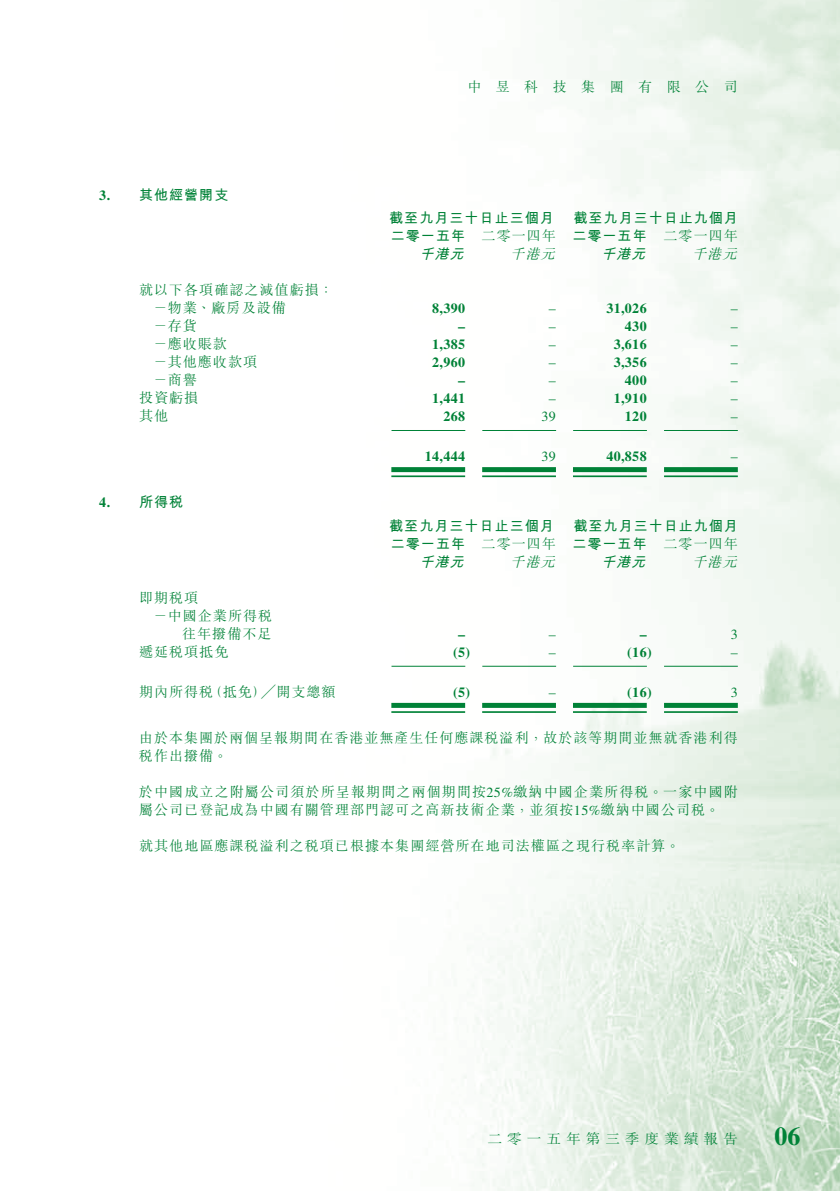
<style>
.page{position:relative;width:840px;height:1191px;background:#fff}
.page>*{position:absolute;margin:0;border:0;box-sizing:border-box;transform-origin:0 0}
.t1{font:700 26px "Times LT Std";color:#008237}
.t2{font:300 14px/18px "M Sung HK";letter-spacing:.075em;color:#008237}
.t3{font:700 14px "Times LT Std";letter-spacing:.025em;color:#008237}
.t4{font:700 14px "M Hei HK";letter-spacing:.075em;color:#008237}
.t5{font:14px "Times LT Std";color:#008237}
.t6{font:300 14px "M Sung HK";letter-spacing:.335em;color:#008237;scale:1.05 1}
.t7{font:italic 300 14px "M Sung HK";color:#008237}
.t8{font:italic 700 14px "M Hei HK";color:#008237}
.t9{font:300 14px "M Sung HK";letter-spacing:1.035em;color:#008237}
.s1{font-family:"Times LT Std";font-weight:400}
</style>
<div class="page">
<img style="left:391px;top:0;width:448px;height:1191px">
<hr style="left:391px;top:430px;width:74px;height:1px;background:#008237">
<hr style="left:482px;top:430px;width:73px;height:1px;background:#008237">
<hr style="left:572px;top:430px;width:74px;height:1px;background:#008237">
<hr style="left:663px;top:430px;width:74px;height:1px;background:#008237">
<div style="left:391px;top:467px;width:74px;height:5px;background:#008237"></div>
<hr style="left:391px;top:475px;width:74px;height:2px;background:#008237">
<div style="left:482px;top:467px;width:73px;height:5px;background:#008237"></div>
<hr style="left:482px;top:475px;width:73px;height:2px;background:#008237">
<div style="left:572px;top:467px;width:74px;height:5px;background:#008237"></div>
<hr style="left:572px;top:475px;width:74px;height:2px;background:#008237">
<div style="left:663px;top:467px;width:74px;height:5px;background:#008237"></div>
<hr style="left:663px;top:475px;width:74px;height:2px;background:#008237">
<hr style="left:391px;top:666px;width:74px;height:1px;background:#008237">
<hr style="left:482px;top:666px;width:73px;height:1px;background:#008237">
<hr style="left:572px;top:666px;width:74px;height:1px;background:#008237">
<hr style="left:663px;top:666px;width:74px;height:1px;background:#008237">
<div style="left:391px;top:703px;width:74px;height:5px;background:#008237"></div>
<hr style="left:391px;top:711px;width:74px;height:2px;background:#008237">
<div style="left:482px;top:703px;width:73px;height:5px;background:#008237"></div>
<hr style="left:482px;top:711px;width:73px;height:2px;background:#008237">
<div style="left:572px;top:703px;width:74px;height:5px;background:#008237"></div>
<hr style="left:572px;top:711px;width:74px;height:2px;background:#008237">
<div style="left:663px;top:703px;width:74px;height:5px;background:#008237"></div>
<hr style="left:663px;top:711px;width:74px;height:2px;background:#008237">
<p class="t9" style="left:467px;top:77px;width:272px">中昱科技集團有限公司</p>
<p class="t3" style="left:99px;top:186px;width:12px">3.</p>
<p class="t3" style="left:99px;top:494px;width:12px">4.</p>
<p class="t4" style="left:139px;top:184px;width:91px">其他經營開支</p>
<p class="t2" style="left:139px;top:280px;width:195px">就以下各項確認之減值虧損：</p>
<p class="t2" style="left:153px;top:298px;width:134px">－物業、廠房及設備</p>
<p class="t2" style="left:153px;top:316px;width:45px">－存貨</p>
<p class="t2" style="left:153px;top:334px;width:75px">－應收賬款</p>
<p class="t2" style="left:153px;top:352px;width:105px">－其他應收款項</p>
<p class="t2" style="left:153px;top:371px;width:45px">－商譽</p>
<p class="t2" style="left:139px;top:389px;width:61px">投資虧損</p>
<p class="t2" style="left:139px;top:407px;width:31px">其他</p>
<p class="t4" style="left:139px;top:492px;width:46px">所得稅</p>
<p class="t2" style="left:153px;top:588px;width:120px;text-indent:-14px">即期稅項<br>－中國企業所得稅</p>
<p class="t2" style="left:182px;top:624px;width:91px">往年撥備不足</p>
<p class="t2" style="left:139px;top:642px;width:91px">遞延稅項抵免</p>
<p class="t4" style="left:389px;top:208px;width:166px">截至九月三十日止三個月</p>
<p class="t4" style="left:573px;top:208px;width:166px">截至九月三十日止九個月</p>
<p class="t4" style="left:390px;top:226px;width:76px">二零一五年</p>
<p class="t2" style="left:481px;top:226px;width:76px">二零一四年</p>
<p class="t4" style="left:572px;top:226px;width:76px">二零一五年</p>
<p class="t2" style="left:663px;top:226px;width:76px">二零一四年</p>
<p class="t8" style="left:419px;top:244px;width:50px">千港元</p>
<p class="t7" style="left:510px;top:244px;width:51px">千港元</p>
<p class="t8" style="left:600px;top:244px;width:50px">千港元</p>
<p class="t7" style="left:691px;top:244px;width:51px">千港元</p>
<p class="t3" style="left:432px;top:300px;width:34px">8,390</p>
<p class="t5" style="left:548px;top:301px;width:8px">–</p>
<p class="t3" style="left:606px;top:300px;width:42px">31,026</p>
<p class="t5" style="left:730px;top:301px;width:8px">–</p>
<p class="t3" style="left:458px;top:318px;width:8px">–</p>
<p class="t5" style="left:548px;top:319px;width:8px">–</p>
<p class="t3" style="left:624px;top:318px;width:23px">430</p>
<p class="t5" style="left:730px;top:319px;width:8px">–</p>
<p class="t3" style="left:432px;top:336px;width:34px">1,385</p>
<p class="t5" style="left:548px;top:337px;width:8px">–</p>
<p class="t3" style="left:613px;top:336px;width:34px">3,616</p>
<p class="t5" style="left:730px;top:337px;width:8px">–</p>
<p class="t3" style="left:432px;top:354px;width:34px">2,960</p>
<p class="t5" style="left:548px;top:355px;width:8px">–</p>
<p class="t3" style="left:613px;top:354px;width:34px">3,356</p>
<p class="t5" style="left:730px;top:355px;width:8px">–</p>
<p class="t3" style="left:458px;top:372px;width:8px">–</p>
<p class="t5" style="left:548px;top:373px;width:8px">–</p>
<p class="t3" style="left:624px;top:372px;width:23px">400</p>
<p class="t5" style="left:730px;top:373px;width:8px">–</p>
<p class="t3" style="left:432px;top:390px;width:34px">1,441</p>
<p class="t5" style="left:548px;top:391px;width:8px">–</p>
<p class="t3" style="left:613px;top:390px;width:34px">1,910</p>
<p class="t5" style="left:730px;top:391px;width:8px">–</p>
<p class="t3" style="left:443px;top:408px;width:23px">268</p>
<p class="t5" style="left:541px;top:409px;width:16px">39</p>
<p class="t3" style="left:624px;top:408px;width:23px">120</p>
<p class="t5" style="left:730px;top:409px;width:8px">–</p>
<p class="t3" style="left:424px;top:448px;width:42px">14,444</p>
<p class="t5" style="left:541px;top:449px;width:16px">39</p>
<p class="t3" style="left:606px;top:448px;width:42px">40,858</p>
<p class="t5" style="left:730px;top:449px;width:8px">–</p>
<p class="t4" style="left:389px;top:516px;width:166px">截至九月三十日止三個月</p>
<p class="t4" style="left:573px;top:516px;width:166px">截至九月三十日止九個月</p>
<p class="t4" style="left:390px;top:534px;width:76px">二零一五年</p>
<p class="t2" style="left:481px;top:534px;width:76px">二零一四年</p>
<p class="t4" style="left:572px;top:534px;width:76px">二零一五年</p>
<p class="t2" style="left:663px;top:534px;width:76px">二零一四年</p>
<p class="t8" style="left:419px;top:552px;width:50px">千港元</p>
<p class="t7" style="left:510px;top:552px;width:51px">千港元</p>
<p class="t8" style="left:600px;top:552px;width:50px">千港元</p>
<p class="t7" style="left:691px;top:552px;width:51px">千港元</p>
<p class="t3" style="left:458px;top:626px;width:8px">–</p>
<p class="t3" style="left:453px;top:644px;width:19px">(5)</p>
<p class="t5" style="left:548px;top:626px;width:8px">–</p>
<p class="t5" style="left:548px;top:644px;width:8px">–</p>
<p class="t3" style="left:639px;top:626px;width:8px">–</p>
<p class="t3" style="left:627px;top:644px;width:26px">)16(</p>
<p class="t5" style="left:730px;top:626px;width:8px">3</p>
<p class="t5" style="left:730px;top:644px;width:8px">–</p>
<p class="t2" style="left:208px;top:682px;width:129px">（抵免）╱開支總額</p>
<p class="t2" style="left:139px;top:682px;width:76px">期內所得稅</p>
<p class="t2" style="left:139px;top:728px;width:600px">由於本集團於兩個呈報期間在香港並無產生任何應課稅溢利，故於該等期間並無就香港利得稅作出撥備。</p>
<p class="t2" style="left:139px;top:782px;width:600px">於中國成立之附屬公司須於所呈報期間之兩個期間按<span class="s1">25%</span>繳納中國企業所得稅。一家中國附屬公司已登記成為中國有關管理部門認可之高新技術企業，並須按<span class="s1">15%</span>繳納中國公司稅。</p>
<p class="t2" style="left:139px;top:836px;width:542px">就其他地區應課稅溢利之稅項已根據本集團經營所在地司法權區之現行稅率計算。</p>
<p class="t3" style="left:453px;top:684px;width:19px">(5)</p>
<p class="t3" style="left:627px;top:684px;width:26px">)16(</p>
<p class="t5" style="left:730px;top:684px;width:8px">3</p>
<p class="t5" style="left:548px;top:684px;width:8px">–</p>
<p class="t6" style="left:487px;top:1129px;width:239px">二零一五年第三季度業績報告</p>
<h1 class="t1" style="left:774px;top:1120px;width:27px">06</h1>
</div>
